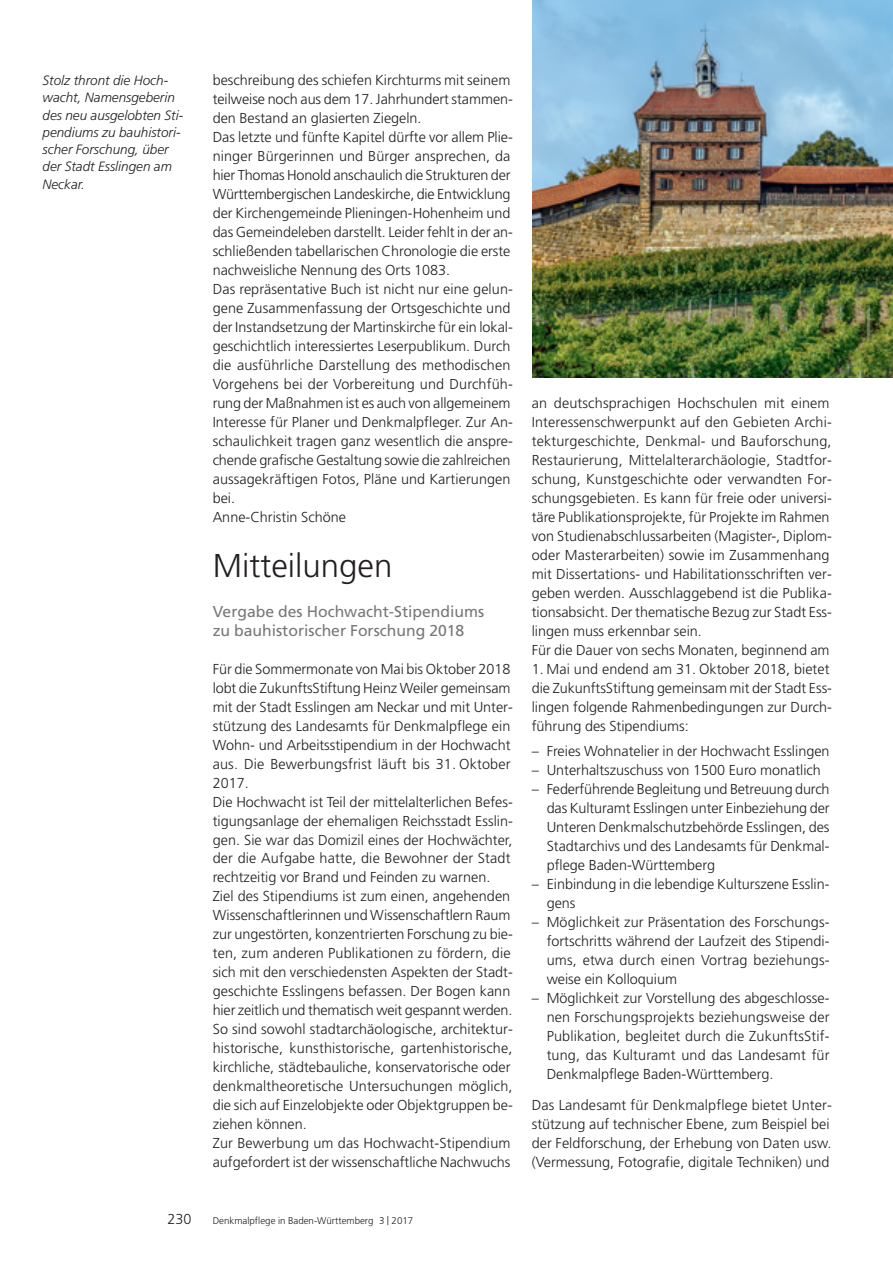
<style>
.page{position:relative;width:893px;height:1263px;background:#fff}
.page>*{position:absolute;margin:0;border:0;box-sizing:border-box;transform-origin:0 0}
.t1{font:300 33px "Frutiger";color:#231f20}
.t2{font:15.75px/19px "Frutiger";color:#77787b}
.t3{font:300 14.4px/19px "Frutiger";color:#231f20}
.t4{font:italic 300 13.5px/17.2px "Frutiger";color:#231f20}
.t5{font:300 9.75px "Frutiger";color:#231f20}
.s1{font-size:12px}
</style>
<div class="page">
<img style="left:532px;top:0;width:360px;height:378px">
<p class="t4" style="left:43px;top:73px;width:142px">Stolz thront die Hoch&shy;wacht, Namensgeberin des neu ausgelobten Sti&shy;pendiums zu bauhistori&shy;scher Forschung, über der Stadt Esslingen am<br>Neckar.</p>
<p class="t3" style="left:167px;top:1211px;width:26px">230</p>
<p class="t3" style="left:213px;top:72px;width:302px">beschreibung des schiefen Kirchturms mit seinem teilweise noch aus dem 17. Jahrhundert stammen - den Bestand an glasierten Ziegeln.<br>Das letzte und fünfte Kapitel dürfte vor allem Plie&shy;ninger Bürgerinnen und Bürger ansprechen, da hier Thomas Honold anschaulich die Strukturen der Württembergischen Landeskirche, die Entwicklung der Kirchengemeinde Plieningen-Hohenheim und das Gemeindeleben darstellt. Leider fehlt in der an&shy;schließenden tabellarischen Chronologie die erste nachweisliche Nennung des Orts 1083.<br>Das repräsentative Buch ist nicht nur eine gelun&shy;gene Zusammenfassung der Ortsgeschichte und der Instandsetzung der Martinskirche für ein lokal - geschichtlich interessiertes Leserpublikum. Durch die ausführliche Darstellung des methodischen Vorgehens bei der Vorbereitung und Durchfüh&shy;rung der Maßnahmen ist es auch von allgemeinem Interesse für Planer und Denkmalpfleger. Zur An&shy;schaulichkeit tragen ganz wesentlich die anspre&shy;chende grafische Gestaltung sowie die zahlreichen aussagekräftigen Fotos, Pläne und Kartierungen bei.<br>Anne-Christin Schöne</p>
<h1 class="t1" style="left:213px;top:552px;width:181px">Mitteilungen</h1>
<p class="t2" style="left:213px;top:603px;width:273px">Vergabe des Hochwacht-Stipendiums zu bauhistorischer Forschung 2018</p>
<p class="t3" style="left:213px;top:660px;width:302px">Für die Sommermonate von Mai bis Oktober 2018 lobt die ZukunftsStiftung Heinz Weiler gemeinsam mit der Stadt Esslingen am Neckar und mit Unter&shy;stützung des Landesamts für Denkmalpflege ein Wohn- und Arbeitsstipendium in der Hochwacht aus. Die Bewerbungsfrist läuft bis 31. Oktober 2017.<br>Die Hochwacht ist Teil der mittelalterlichen Befes&shy;tigungsanlage der ehemaligen Reichsstadt Esslin&shy;gen. Sie war das Domizil eines der Hochwächter, der die Aufgabe hatte, die Bewohner der Stadt rechtzeitig vor Brand und Feinden zu warnen.<br>Ziel des Stipendiums ist zum einen, angehenden Wissenschaftlerinnen und Wissenschaftlern Raum zur ungestörten, konzentrierten Forschung zu bie&shy;ten, zum anderen Publikationen zu fördern, die sich mit den verschiedensten Aspekten der Stadt&shy;geschichte Esslingens befassen. Der Bogen kann hier zeitlich und thematisch weit gespannt werden.<br>So sind sowohl stadtarchäologische, architektur&shy;historische, kunsthistorische, gartenhistorische, kirchliche, städtebauliche, konservatorische oder denkmaltheoretische Untersuchungen möglich, die sich auf Einzelobjekte oder Objektgruppen be&shy;ziehen können.<br>Zur Bewerbung um das Hochwacht-Stipendium aufgefordert ist der wissenschaftliche Nachwuchs</p>
<p class="t5" style="left:213px;top:1217px;width:202px">Denkmalpflege in Baden-Württemberg 3 <span class="s1">|</span> 2017</p>
<p class="t3" style="left:531px;top:394px;width:302px">an deutschsprachigen Hochschulen mit einem Interessenschwerpunkt auf den Gebieten Archi&shy;tekturgeschichte, Denkmal- und Bauforschung, Restaurierung, Mittelalterarchäologie, Stadtfor&shy;schung, Kunstgeschichte oder verwandten For&shy;schungsgebieten. Es kann für freie oder universi&shy;täre Publikationsprojekte, für Projekte im Rahmen von Studienabschlussarbeiten (Magister-, Diplom&shy;oder Masterarbeiten) sowie im Zusammenhang mit Dissertations- und Habilitationsschriften ver&shy;geben werden. Ausschlaggebend ist die Publika&shy;tionsabsicht. Der thematische Bezug zur Stadt Ess&shy;lingen muss erkennbar sein.<br>Für die Dauer von sechs Monaten, beginnend am</p>
<p class="t3" style="left:531px;top:660px;width:302px">1. Mai und endend am 31. Oktober 2018, bietet die ZukunftsStiftung gemeinsam mit der Stadt Ess&shy;lingen folgende Rahmenbedingungen zur Durch&shy;führung des Stipendiums:</p>
<p class="t3" style="left:531px;top:742px;width:299px">– Freies Wohnatelier in der Hochwacht Esslingen</p>
<p class="t3" style="left:531px;top:761px;width:291px">– Unterhaltszuschuss von 1500 Euro monatlich</p>
<p class="t3" style="left:546px;top:780px;width:284px;text-align:justify;text-indent:-15px">– Federführende Begleitung und Betreuung durch das Kulturamt Esslingen unter Einbeziehung der Unteren Denkmalschutzbehörde Esslingen, des Stadtarchivs und des Landesamts für Denkmal&shy;pflege Baden-Württemberg</p>
<p class="t3" style="left:546px;top:875px;width:284px;text-indent:-15px">– Einbindung in die lebendige Kulturszene Esslin&shy;gens</p>
<p class="t3" style="left:546px;top:913px;width:284px;text-align:justify;text-indent:-15px">– Möglichkeit zur Präsentation des Forschungs&shy;fortschritts während der Laufzeit des Stipendi&shy;ums, etwa durch einen Vortrag beziehungs&shy;weise ein Kolloquium</p>
<p class="t3" style="left:546px;top:989px;width:284px;text-align:justify;text-indent:-15px">– Möglichkeit zur Vorstellung des abgeschlosse&shy;nen Forschungsprojekts beziehungsweise der Publikation, begleitet durch die ZukunftsStif&shy;tung, das Kulturamt und das Landesamt für Denkmalpflege Baden-Württemberg.</p>
<p class="t3" style="left:531px;top:1097px;width:302px">Das Landesamt für Denkmalpflege bietet Unter&shy;stützung auf technischer Ebene, zum Beispiel bei der Feldforschung, der Erhebung von Daten usw. (Vermessung, Fotografie, digitale Techniken) und</p>
</div>
